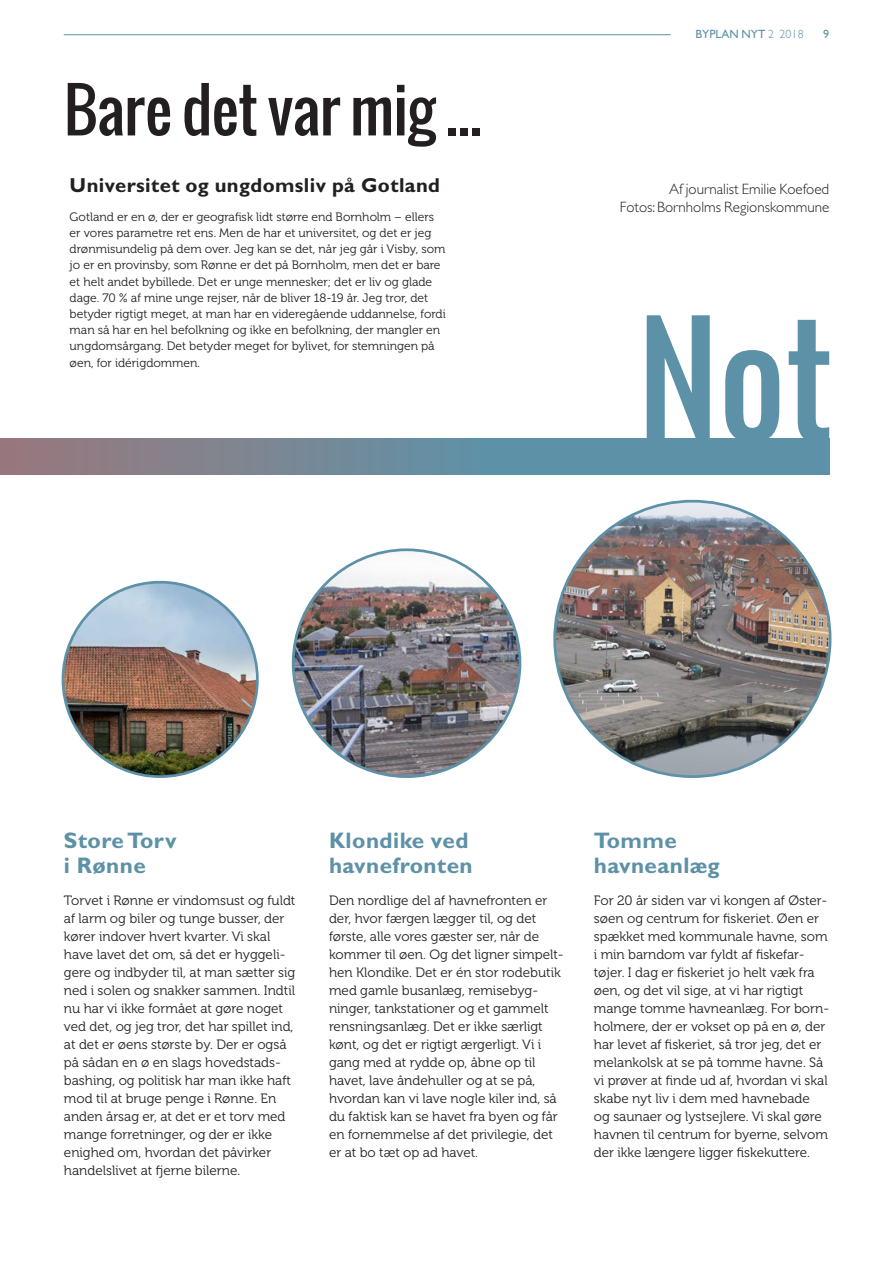
<style>
.page{position:relative;width:893px;height:1263px;background:#fff}
.page>*{position:absolute;margin:0;border:0;box-sizing:border-box;transform-origin:0 0}
.Rubrik{font:60px "Oswald";letter-spacing:-.01em;color:#231f20}
.Brødtekst{font:700 22.5px "Gill Sans Std";letter-spacing:.02em;color:#5d91a7}
.Brødtekst-2{font:700 20.25px "Gill Sans Std";letter-spacing:.02em;color:#231f20}
.Byline{font:300 15px "Gill Sans Std";color:#231f20}
.Brødtekst-3{font:13.5px/18px "Museo 300";color:#231f20}
.Brødtekst-4{font:12.15px/16.2px "Museo 300";color:#231f20}
.t1{font:12px "Gill Sans Std";color:#5d91a7}
.s1{font-weight:300}
</style>
<div class="page">
<svg style="left:647px;top:315px;width:182px;height:123px"></svg>
<div style="left:0;top:438px;width:829px;height:36px;background:linear-gradient(to right,#917c83,#4e97b1)"></div>
<img style="left:555px;top:501px;width:275px;height:276px;border-radius:138px">
<img style="left:293px;top:550px;width:227px;height:227px;border-radius:113px">
<img style="left:63px;top:582px;width:194px;height:195px;border-radius:97px">
<hr style="left:64px;top:34px;width:607px;height:1px;background:#5d91a7">
<p class="Rubrik" style="left:64px;top:64px;width:419px">Bare det var mig ...</p>
<p class="Brødtekst-2" style="left:70px;top:174px;width:372px">Universitet og ungdomsliv på Gotland</p>
<p class="Brødtekst-4" style="left:70px;top:209px;width:378px">Gotland er en ø, der er geografisk lidt større end Bornholm – ellers er vores parametre ret ens. Men de har et universitet, og det er jeg drønmisundelig på dem over. Jeg kan se det, når jeg går i Visby, som jo er en provinsby, som Rønne er det på Bornholm, men det er bare et helt andet bybillede. Det er unge mennesker; det er liv og glade dage. 70 % af mine unge rejser, når de bliver 18-19 år. Jeg tror, det betyder rigtigt meget, at man har en videregående uddannelse, fordi man så har en hel befolkning og ikke en befolkning, der mangler en ungdomsårgang. Det betyder meget for bylivet, for stemningen på øen, for idérigdommen.</p>
<p class="t1" style="left:695px;top:27px;width:110px">BYPLAN NYT <span class="s1">2 2018</span></p>
<p class="t1" style="left:823px;top:27px;width:7px">9</p>
<p class="Byline" style="left:669px;top:181px;width:162px">Af journalist Emilie Koefoed</p>
<p class="Byline" style="left:620px;top:199px;width:211px">Fotos: Bornholms Regionskommune</p>
<p class="Brødtekst" style="left:64px;top:827px;width:114px">Store Torv</p>
<p class="Brødtekst" style="left:64px;top:852px;width:83px">i Rønne</p>
<p class="Brødtekst-3" style="left:64px;top:891px;width:233px">Torvet i Rønne er vindomsust og fuldt af larm og biler og tunge busser, der kører indover hvert kvarter. Vi skal have lavet det om, så det er hyggeli&shy;gere og indbyder til, at man sætter sig ned i solen og snakker sammen. Indtil nu har vi ikke formået at gøre noget ved det, og jeg tror, det har spillet ind, at det er øens største by. Der er også på sådan en ø en slags hovedstads&shy;bashing, og politisk har man ikke haft mod til at bruge penge i Rønne. En anden årsag er, at det er et torv med mange forretninger, og der er ikke enighed om, hvordan det påvirker handelslivet at fjerne bilerne.</p>
<p class="Brødtekst" style="left:329px;top:827px;width:141px">Klondike ved</p>
<p class="Brødtekst" style="left:329px;top:852px;width:145px">havnefronten</p>
<p class="Brødtekst-3" style="left:329px;top:891px;width:236px">Den nordlige del af havnefronten er der, hvor færgen lægger til, og det første, alle vores gæster ser, når de kommer til øen. Og det ligner simpelt&shy;hen Klondike. Det er én stor rodebutik med gamle busanlæg, remisebyg&shy;ninger, tankstationer og et gammelt rensningsanlæg. Det er ikke særligt kønt, og det er rigtigt ærgerligt. Vi i gang med at rydde op, åbne op til havet, lave åndehuller og at se på, hvordan kan vi lave nogle kiler ind, så du faktisk kan se havet fra byen og får en fornemmelse af det privilegie, det er at bo tæt op ad havet.</p>
<p class="Brødtekst" style="left:594px;top:827px;width:85px">Tomme</p>
<p class="Brødtekst" style="left:594px;top:852px;width:127px">havneanlæg</p>
<p class="Brødtekst-3" style="left:594px;top:891px;width:237px">For 20 år siden var vi kongen af Øster&shy;søen og centrum for fiskeriet. Øen er spækket med kommunale havne, som i min barndom var fyldt af fiskefar&shy;tøjer. I dag er fiskeriet jo helt væk fra øen, og det vil sige, at vi har rigtigt mange tomme havneanlæg. For born&shy;holmere, der er vokset op på en ø, der har levet af fiskeriet, så tror jeg, det er melankolsk at se på tomme havne. Så vi prøver at finde ud af, hvordan vi skal skabe nyt liv i dem med havnebade og saunaer og lystsejlere. Vi skal gøre havnen til centrum for byerne, selvom der ikke længere ligger fiskekuttere.</p>
</div>
